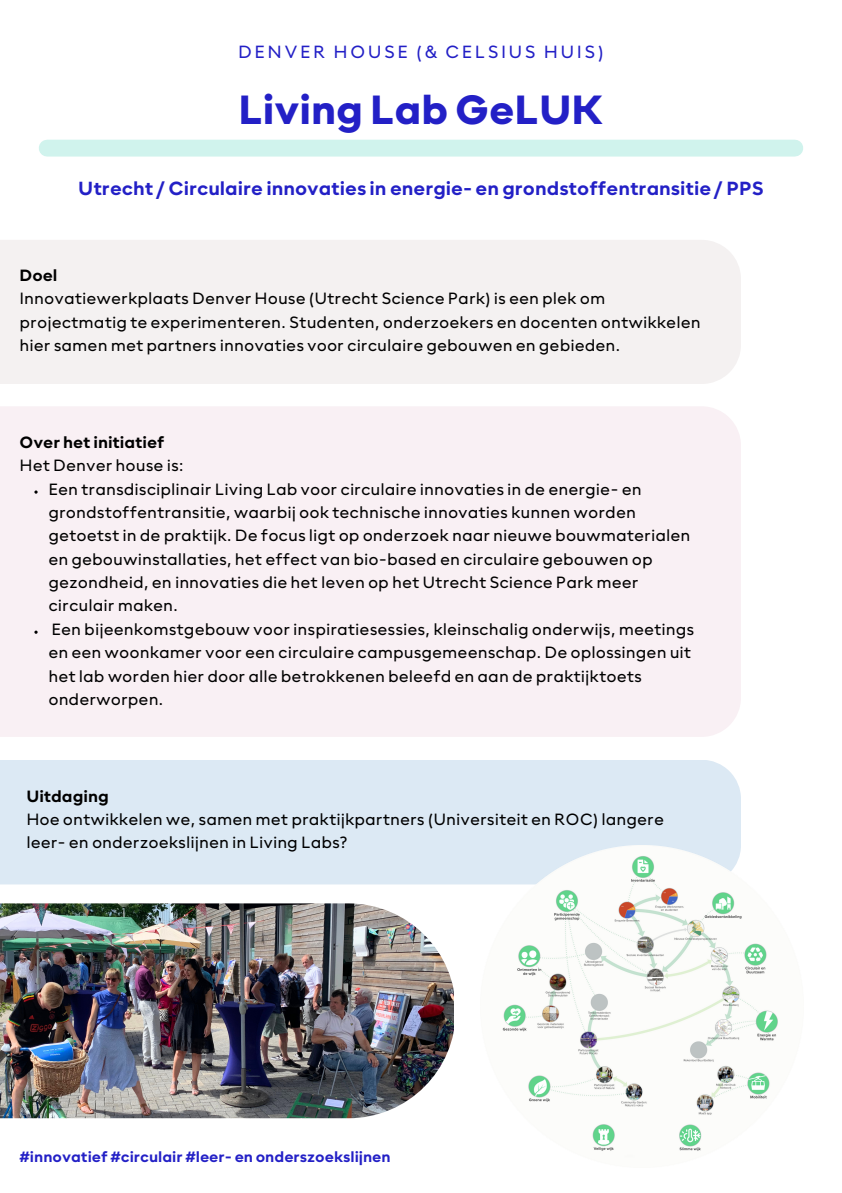
<style>
.page{position:relative;width:842px;height:1193px;background:#fff}
.page>*{position:absolute;margin:0;border:0;box-sizing:border-box;transform-origin:0 0}
.t1{font:700 42.45px "neue Radial C Extra";color:#2320c6}
.t2{font:19.8px "neue Radial C Bold";color:#2320c6}
.t3{font:18.4px "neue Radial C Regular";letter-spacing:.135em;color:#2320c6}
.t4{font:16.95px/23.4px "neue Radial C Regular";color:#000}
.t5{font:16.95px "neue Radial C Bold";color:#000}
.t6{font:15.55px "neue Radial C Bold";color:#2320c6}
</style>
<div class="page">
<div style="left:0;top:240px;width:741px;height:144px;background:#f4f1f1"></div>
<div style="left:0;top:406px;width:741px;height:330px;background:#f9f0f4"></div>
<div style="left:0;top:760px;width:741px;height:124px;background:#dce9f4"></div>
<div style="left:47px;top:140px;width:748px;height:16px;background:#d0f3ed"></div>
<img style="left:0;top:903px;width:453px;height:214px">
<img style="left:481px;top:844px;width:297px;height:307px">
<p class="t3" style="left:238px;top:46px;width:367px">DENVER HOUSE (&amp; CELSIUS HUIS)</p>
<p class="t1" style="left:238px;top:94px;width:366px">Living Lab GeLUK</p>
<p class="t2" style="left:78px;top:181px;width:687px">Utrecht / Circulaire innovaties in energie- en grondstoffentransitie / PPS</p>
<p class="t5" style="left:20px;top:269px;width:39px">Doel</p>
<p class="t4" style="left:20px;top:288px;width:683px">Innovatiewerkplaats Denver House (Utrecht Science Park) is een plek om projectmatig te experimenteren. Studenten, onderzoekers en docenten ontwikkelen hier samen met partners innovaties voor circulaire gebouwen en gebieden.</p>
<h3 class="t5" style="left:20px;top:436px;width:147px">Over het initiatief</h3>
<p class="t4" style="left:20px;top:455px;width:166px">Het Denver house is:</p>
<p class="t4" style="left:48px;top:479px;width:643px">Een transdisciplinair Living Lab voor circulaire innovaties in de energie- en grondstoffentransitie, waarbij ook technische innovaties kunnen worden getoetst in de praktijk. De focus ligt op onderzoek naar nieuwe bouwmaterialen en gebouwinstallaties, het effect van bio-based en circulaire gebouwen op gezondheid, en innovaties die het leven op het Utrecht Science Park meer circulair maken.</p>
<p class="t4" style="left:48px;top:619px;width:647px">Een bijeenkomstgebouw voor inspiratiesessies, kleinschalig onderwijs, meetings en een woonkamer voor een circulaire campusgemeenschap. De oplossingen uit het lab worden hier door alle betrokkenen beleefd en aan de praktijktoets onderworpen.</p>
<p class="t5" style="left:26px;top:789px;width:84px">Uitdaging</p>
<h4 class="t4" style="left:26px;top:809px;width:639px">Hoe ontwikkelen we, samen met praktijkpartners (Universiteit en ROC) langere leer- en onderzoekslijnen in Living Labs?</h4>
<h2 class="t6" style="left:20px;top:1150px;width:373px">#innovatief #circulair #leer- en onderszoekslijnen</h2>
</div>
